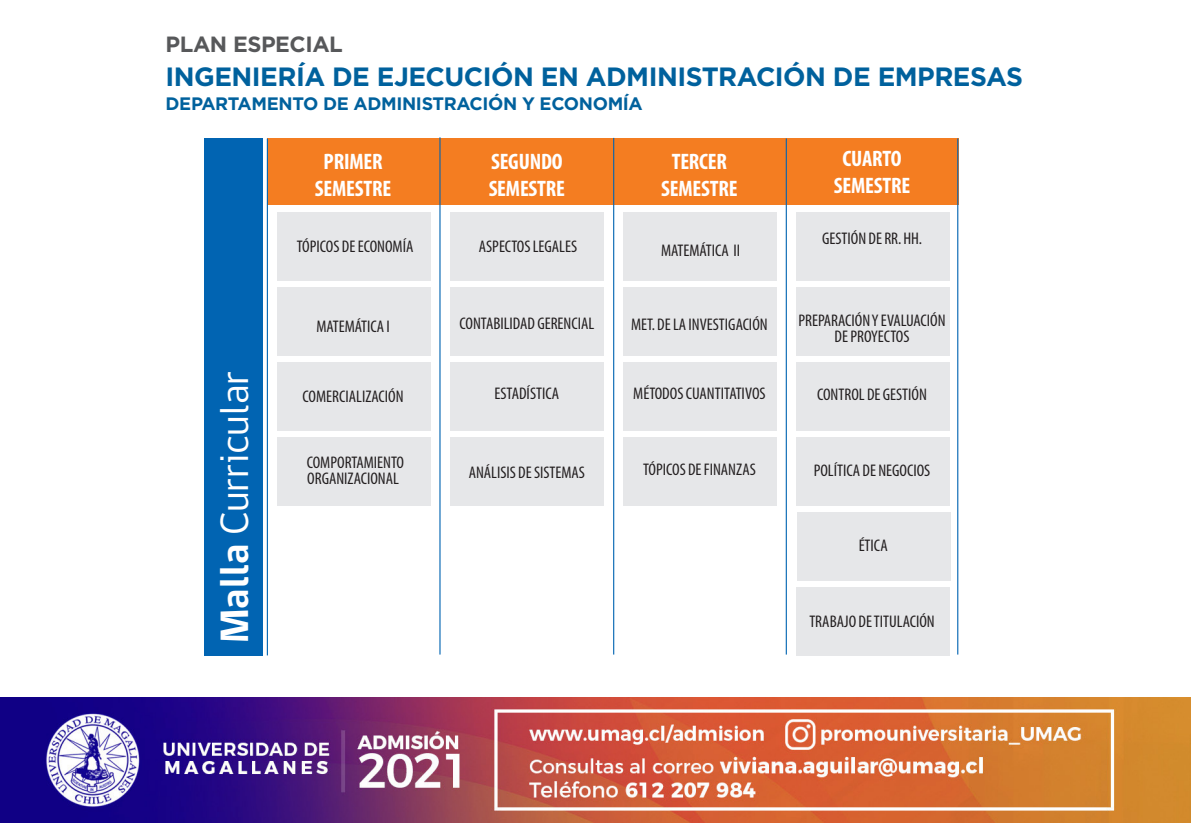
<style>
.page{position:relative;width:1191px;height:823px;background:#fff}
.page>*{position:absolute;margin:0;border:0;box-sizing:border-box;transform-origin:0 0}
.t1{font:40.6px "gob CL";color:#fff}
.t2{font:700 26.4px "Gotham";letter-spacing:-.02em;color:#00619d}
.t3{font:700 condensed 22.4px "Myriad Pro";letter-spacing:-.01em;color:#fff}
.t4{font:700 22px "Gotham";letter-spacing:-.02em;color:#57585a}
.t5{font:700 18px "Gotham";letter-spacing:-.02em;color:#00619d}
.t6{font:condensed 16.8px/16px "Myriad Pro";color:#231f20}
.s1{font-weight:700}
</style>
<div class="page">
<div style="left:796px;top:587px;width:153px;height:68px;background:#e6e7e9"></div>
<div style="left:797px;top:512px;width:153px;height:68px;background:#e6e7e9"></div>
<div style="left:277px;top:212px;width:153px;height:68px;background:#e6e7e9"></div>
<div style="left:277px;top:287px;width:153px;height:68px;background:#e6e7e9"></div>
<div style="left:277px;top:362px;width:153px;height:68px;background:#e6e7e9"></div>
<div style="left:277px;top:437px;width:153px;height:68px;background:#e6e7e9"></div>
<div style="left:267px;top:138px;width:691px;height:66px;background:#f47d21"></div>
<hr style="left:439px;top:137px;width:1px;height:517px;background:#0164b2">
<hr style="left:267px;top:138px;width:1px;height:517px;background:#0164b2">
<div style="left:450px;top:212px;width:154px;height:68px;background:#e6e7e9"></div>
<div style="left:450px;top:287px;width:154px;height:68px;background:#e6e7e9"></div>
<div style="left:450px;top:362px;width:154px;height:68px;background:#e6e7e9"></div>
<div style="left:450px;top:437px;width:154px;height:68px;background:#e6e7e9"></div>
<hr style="left:613px;top:138px;width:1px;height:516px;background:#0164b2">
<div style="left:623px;top:212px;width:154px;height:68px;background:#e6e7e9"></div>
<div style="left:623px;top:287px;width:154px;height:68px;background:#e6e7e9"></div>
<div style="left:623px;top:362px;width:154px;height:68px;background:#e6e7e9"></div>
<div style="left:623px;top:437px;width:154px;height:68px;background:#e6e7e9"></div>
<div style="left:796px;top:212px;width:153px;height:68px;background:#e6e7e9"></div>
<div style="left:796px;top:287px;width:153px;height:68px;background:#e6e7e9"></div>
<div style="left:796px;top:362px;width:153px;height:68px;background:#e6e7e9"></div>
<div style="left:796px;top:437px;width:153px;height:68px;background:#e6e7e9"></div>
<hr style="left:785px;top:138px;width:2px;height:516px;background:#0164b2">
<hr style="left:957px;top:138px;width:1px;height:516px;background:#0164b2">
<div style="left:204px;top:138px;width:59px;height:517px;background:#0164b2"></div>
<img style="left:0;top:697px;width:1191px;height:125px">
<p class="t4" style="left:166px;top:29px;width:179px">PLAN ESPECIAL</p>
<p class="t2" style="left:166px;top:59px;width:859px">INGENIERÍA DE EJECUCIÓN EN ADMINISTRACIÓN DE EMPRESAS</p>
<p class="t5" style="left:166px;top:91px;width:479px">DEPARTAMENTO DE ADMINISTRACIÓN Y ECONOMÍA</p>
<p class="t1" style="left:207px;top:643px;width:274px;rotate:-90deg"><span class="s1">Malla</span> Curricular</p>
<p class="t3" style="left:324px;top:147px;width:60px">PRIMER</p>
<p class="t3" style="left:315px;top:174px;width:78px">SEMESTRE</p>
<p class="t6" style="left:297px;top:238px;width:118px">TÓPICOS DE ECONOMÍA</p>
<p class="t3" style="left:491px;top:147px;width:73px">SEGUNDO</p>
<p class="t3" style="left:489px;top:174px;width:78px">SEMESTRE</p>
<p class="t6" style="left:479px;top:238px;width:100px">ASPECTOS LEGALES</p>
<p class="t3" style="left:672px;top:147px;width:57px">TERCER</p>
<p class="t3" style="left:661px;top:174px;width:78px">SEMESTRE</p>
<p class="t6" style="left:661px;top:242px;width:81px">MATEMÁTICA II</p>
<p class="t3" style="left:842px;top:145px;width:60px">CUARTO</p>
<p class="t3" style="left:834px;top:172px;width:78px">SEMESTRE</p>
<p class="t6" style="left:822px;top:230px;width:102px">GESTIÓN DE RR. HH.</p>
<p class="t6" style="left:316px;top:318px;width:75px">MATEMÁTICA I</p>
<p class="t6" style="left:459px;top:314px;width:136px">CONTABILIDAD GERENCIAL</p>
<p class="t6" style="left:631px;top:316px;width:138px">MET. DE LA INVESTIGACIÓN</p>
<p class="t6" style="left:798px;top:312px;width:149px">PREPARACIÓN Y EVALUACIÓN</p>
<p class="t6" style="left:834px;top:328px;width:76px">DE PROYECTOS</p>
<p class="t6" style="left:303px;top:388px;width:102px">COMERCIALIZACIÓN</p>
<p class="t6" style="left:494px;top:385px;width:66px">ESTADÍSTICA</p>
<p class="t6" style="left:633px;top:385px;width:134px">MÉTODOS CUANTITATIVOS</p>
<p class="t6" style="left:817px;top:386px;width:111px">CONTROL DE GESTIÓN</p>
<p class="t6" style="left:307px;top:454px;width:99px">COMPORTAMIENTO<br>ORGANIZACIONAL</p>
<p class="t6" style="left:469px;top:463px;width:118px">ANÁLISIS DE SISTEMAS</p>
<p class="t6" style="left:643px;top:461px;width:114px">TÓPICOS DE FINANZAS</p>
<p class="t6" style="left:813px;top:462px;width:118px">POLÍTICA DE NEGOCIOS</p>
<p class="t6" style="left:858px;top:536px;width:31px">ÉTICA</p>
<p class="t6" style="left:809px;top:612px;width:127px">TRABAJO DE TITULACIÓN</p>
</div>
